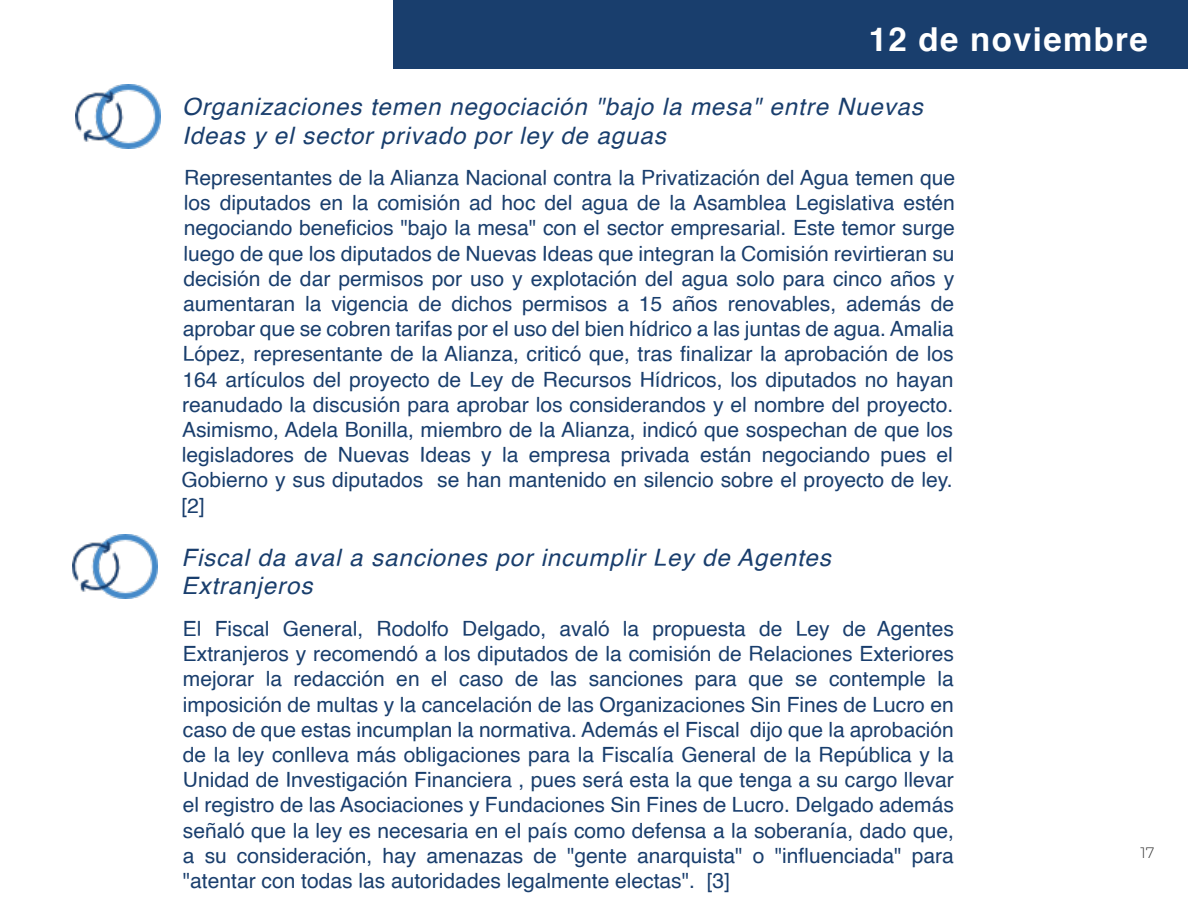
<style>
.page{position:relative;width:1188px;height:918px;background:#fff}
.page>*{position:absolute;margin:0;border:0;box-sizing:border-box;transform-origin:0 0}
.t1{font:700 33px "Helvetica";letter-spacing:.04em;color:#fff}
.t2{font:italic 24px/28.8px "Helvetica";letter-spacing:.04em;color:#193e6d}
.t3{font:21px/25.2px "Helvetica";color:#193e6d;text-align:justify}
.t4{font:300 15px "Montserrat";color:#333}
</style>
<div class="page">
<img style="left:75px;top:84px;width:85px;height:65px">
<img style="left:72px;top:534px;width:85px;height:65px">
<div style="left:393px;top:0;width:795px;height:69px;background:#193e6d"></div>
<h1 class="t1" style="left:869px;top:27px;width:280px">12 de noviembre</h1>
<p class="t2" style="left:182px;top:94px;width:742px">Organizaciones temen negociación "bajo la mesa" entre Nuevas<br>Ideas y el sector privado por ley de aguas</p>
<p class="t3" style="left:181px;top:166px;width:775px">Representantes de la Alianza Nacional contra la Privatización del Agua temen que los diputados en la comisión ad hoc del agua de la Asamblea Legislativa estén negociando beneficios "bajo la mesa" con el sector empresarial. Este temor surge luego de que los diputados de Nuevas Ideas que integran la Comisión revirtieran su decisión de dar permisos por uso y explotación del agua solo para cinco años y aumentaran la vigencia de dichos permisos a 15 años renovables, además de aprobar que se cobren tarifas por el uso del bien hídrico a las juntas de agua. Amalia López, representante de la Alianza, criticó que, tras finalizar la aprobación de los 164 artículos del proyecto de Ley de Recursos Hídricos, los diputados no hayan reanudado la discusión para aprobar los considerandos y el nombre del proyecto.<br>Asimismo, Adela Bonilla, miembro de la Alianza, indicó que sospechan de que los legisladores de Nuevas Ideas y la empresa privada están negociando pues el Gobierno y sus diputados se han mantenido en silencio sobre el proyecto de ley. [2]</p>
<p class="t2" style="left:181px;top:544px;width:651px">Fiscal da aval a sanciones por incumplir Ley de Agentes<br>Extranjeros</p>
<p class="t3" style="left:183px;top:617px;width:773px">El Fiscal General, Rodolfo Delgado, avaló la propuesta de Ley de Agentes Extranjeros y recomendó a los diputados de la comisión de Relaciones Exteriores mejorar la redacción en el caso de las sanciones para que se contemple la imposición de multas y la cancelación de las Organizaciones Sin Fines de Lucro en caso de que estas incumplan la normativa. Además el Fiscal dijo que la aprobación de la ley conlleva más obligaciones para la Fiscalía General de la República y la Unidad de Investigación Financiera , pues será esta la que tenga a su cargo llevar el registro de las Asociaciones y Fundaciones Sin Fines de Lucro. Delgado además señaló que la ley es necesaria en el país como defensa a la soberanía, dado que, a su consideración, hay amenazas de "gente anarquista" o "influenciada" para "atentar con todas las autoridades legalmente electas". [3]</p>
<p class="t4" style="left:1141px;top:844px;width:16px">17</p>
</div>
